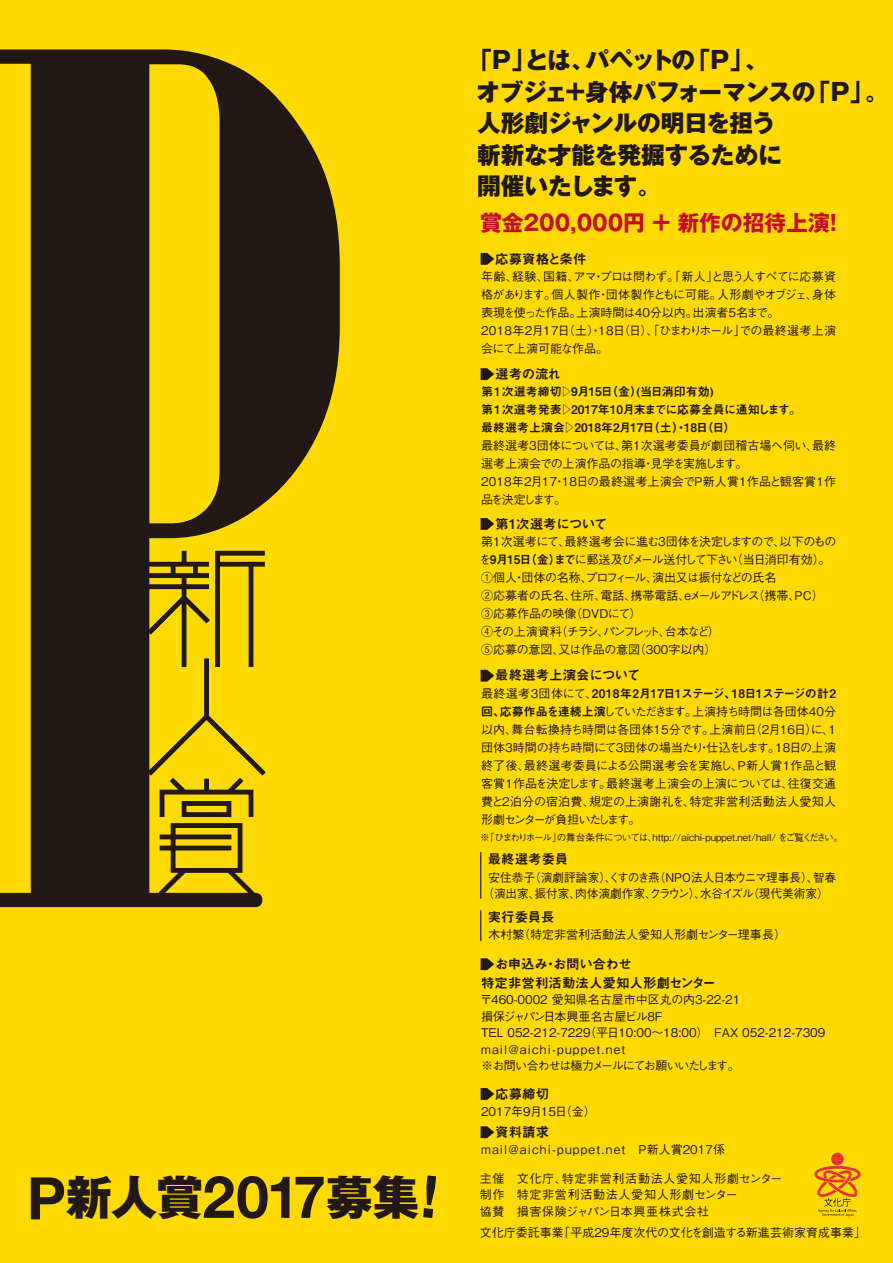
<style>
.page{position:relative;width:893px;height:1263px;background:#ffda01}
.page>*{position:absolute;margin:0;border:0;box-sizing:border-box;transform-origin:0 0}
.t1{font:700 58.65px "Helvetica Neue";color:#221815}
.t2{font:800 23.7px/31.5px "Gothic MB101 Pro";letter-spacing:-.02em;color:#221815}
.t3{font:700 21.75px "Gothic MB101 Pro";color:#c30d23}
.t4{font:13.5px/18.9px "Midashi Go Pro MB31";color:#221815}
.t5{font:500 12px/18px "Gothic BBB Pr 6 N";color:#221815}
.t6{font:500 12px/18px "Gothic BBB Pr 6 N";letter-spacing:-.03em;color:#221815}
.t7{font:500 12px/18px "Gothic BBB Pr 6 N";letter-spacing:-.035em;color:#221815}
.t8{font:12px/18px "Midashi Go Pro MB31";color:#221815}
.t9{font:500 12px/16.5px "Gothic BBB Pr 6 N";letter-spacing:.06em;color:#221815}
.t10{font:12px "Midashi Go Pro MB31";letter-spacing:-.04em;color:#221815}
.t11{font:500 12px "Gothic BBB Pr 6 N";letter-spacing:.1em;color:#221815}
.t12{font:500 9.6px "Gothic BBB Pr 6 N";color:#221815}
.s1{font-family:"Gothic MB101 Pro";font-weight:800;font-size:46.65px}
.s2{font-family:"Midashi Go Pro MB31";font-weight:400}
.s3{font-family:"Gothic BBB Pr 6 N";font-weight:500}
</style>
<div class="page">
<svg style="left:0;top:50px;width:340px;height:857px;fill:#221815"></svg>
<svg style="left:146px;top:550px;width:121px;height:347px"></svg>
<svg style="left:481px;top:253px;width:13px;height:12px"></svg>
<svg style="left:481px;top:368px;width:13px;height:12px"></svg>
<svg style="left:481px;top:518px;width:13px;height:12px"></svg>
<svg style="left:481px;top:670px;width:13px;height:12px"></svg>
<hr style="left:480px;top:852px;width:1px;height:47px;background:#221815">
<hr style="left:480px;top:910px;width:1px;height:31px;background:#221815">
<svg style="left:481px;top:958px;width:13px;height:12px"></svg>
<svg style="left:481px;top:1088px;width:13px;height:12px"></svg>
<svg style="left:481px;top:1126px;width:13px;height:12px"></svg>
<div style="left:831px;top:1153px;width:13px;height:12px;background:#e83331;border-radius:50%"></div>
<svg style="left:814px;top:1163px;width:47px;height:53px"></svg>
<h1 class="t1" style="left:27px;top:1151px;width:394px">P<span class="s1">新人賞</span>2017<span class="s1">募集</span></h1>
<h2 class="t2" style="left:477px;top:41px;width:414px;text-indent:-8px">「Ｐ」とは、パペットの「Ｐ」、<br>オブジェ＋身体パフォーマンスの「Ｐ」。人形劇ジャンルの明日を担う<br>斬新な才能を発掘するために<br>開催いたします。</h2>
<h3 class="t3" style="left:480px;top:205px;width:366px">賞金200,000円 + 新作の招待上演！</h3>
<p class="t4" style="left:495px;top:247px;width:93px">応募資格と条件</p>
<p class="t7" style="left:481px;top:267px;width:357px">年齢、経験、国籍、アマ・プロは問わず。「新人」と思う人すべてに応募資格があります。個人製作・団体製作ともに可能。人形劇やオブジェ、身体表現を使った作品。上演時間は40分以内。出演者5名まで。<br>2018年2月17日（土）・18日（日）、「ひまわりホール」での最終選考上演会にて上演可能な作品。</p>
<p class="t4" style="left:495px;top:363px;width:67px">選考の流れ</p>
<p class="t8" style="left:481px;top:381px;width:322px">第１次選考締切▷9月15日（金）(当日消印有効)<br>第１次選考発表▷2017年10月末までに応募全員に通知します。最終選考上演会▷2018年2月17日（土）・18日（日）</p>
<p class="t5" style="left:481px;top:436px;width:357px">最終選考3団体については、第1次選考委員が劇団稽古場へ伺い、最終選考上演会での上演作品の指導・見学を実施します。<br>2018年2月17・18日の最終選考上演会でＰ新人賞1作品と観客賞1作品を決定します。</p>
<p class="t4" style="left:495px;top:512px;width:114px">第1次選考について</p>
<p class="t6" style="left:479px;top:532px;width:359px">第１次選考にて、最終選考会に進む3団体を決定しますので、以下のものを<span class="s2">9月15日（金）まで</span>に郵送及びメール送付して下さい（当日消印有効）。<br>①個人・団体の名称、プロフィール、演出又は振付などの氏名<br>②応募者の氏名、住所、電話、携帯電話、eメールアドレス（携帯、PC）<br>③応募作品の映像（DVDにて）<br>④その上演資料（チラシ、パンフレット、台本など）<br>⑤応募の意図、又は作品の意図（300字以内）</p>
<p class="t4" style="left:495px;top:664px;width:147px">最終選考上演会について</p>
<p class="t10" style="left:481px;top:684px;width:357px"><span class="s3">最終選考3団体にて、</span>2018年2月17日1ステージ、18日1ステージの計2</p>
<p class="t5" style="left:481px;top:702px;width:357px;text-align:justify"><span class="s2">回、応募作品を連続上演</span>していただきます。上演持ち時間は各団体40分以内、舞台転換持ち時間は各団体15分です。上演前日（2月16日）に、1団体3時間の持ち時間にて3団体の場当たり・仕込をします。18日の上演終了後、最終選考委員による公開選考会を実施し、Ｐ新人賞1作品と観客賞1作品を決定します。最終選考上演会の上演については、往復交通費と2泊分の宿泊費、規定の上演謝礼を、特定非営利活動法人愛知人形劇センターが負担いたします。</p>
<p class="t12" style="left:480px;top:829px;width:364px">※「ひまわりホール」の舞台条件については、http://aichi-puppet.net/hall/ をご覧ください。</p>
<p class="t5" style="left:482px;top:868px;width:355px;line-height:16.5px;text-indent:6px">安住恭子（演劇評論家）、くすのき燕（NPO法人日本ウニマ理事長）、智春（演出家、振付家、肉体演劇作家、クラウン）、水谷イズル（現代美術家）</p>
<p class="t4" style="left:488px;top:848px;width:82px">最終選考委員</p>
<p class="t4" style="left:488px;top:906px;width:68px">実行委員長</p>
<p class="t5" style="left:489px;top:925px;width:299px">木村繁（特定非営利活動法人愛知人形劇センター理事長）</p>
<p class="t4" style="left:481px;top:953px;width:236px;text-indent:14px">お申込み・お問い合わせ<br>特定非営利活動法人愛知人形劇センター</p>
<p class="t5" style="left:480px;top:991px;width:347px;line-height:16.5px">〒460-0002 愛知県名古屋市中区丸の内3-22-21<br>損保ジャパン日本興亜名古屋ビル8F<br>TEL 052-212-7229（平日10:00～18:00）　FAX 052-212-7309 mail@aichi-puppet.net<br>※お問い合わせは極力メールにてお願いいたします。</p>
<p class="t4" style="left:495px;top:1082px;width:55px">応募締切</p>
<p class="t5" style="left:481px;top:1102px;width:116px">2017年9月15日（金）</p>
<p class="t4" style="left:495px;top:1121px;width:69px">資料請求　</p>
<p class="t11" style="left:481px;top:1140px;width:245px">mail@aichi-puppet.net　P新人賞2017係</p>
<p class="t9" style="left:480px;top:1169px;width:304px">主催 文化庁、特定非営利活動法人愛知人形劇センター制作 特定非営利活動法人愛知人形劇センター<br>協賛 損害保険ジャパン日本興亜株式会社</p>
<p class="t5" style="left:480px;top:1223px;width:388px">文化庁委託事業「平成29年度次代の文化を創造する新進芸術家育成事業」</p>
</div>
